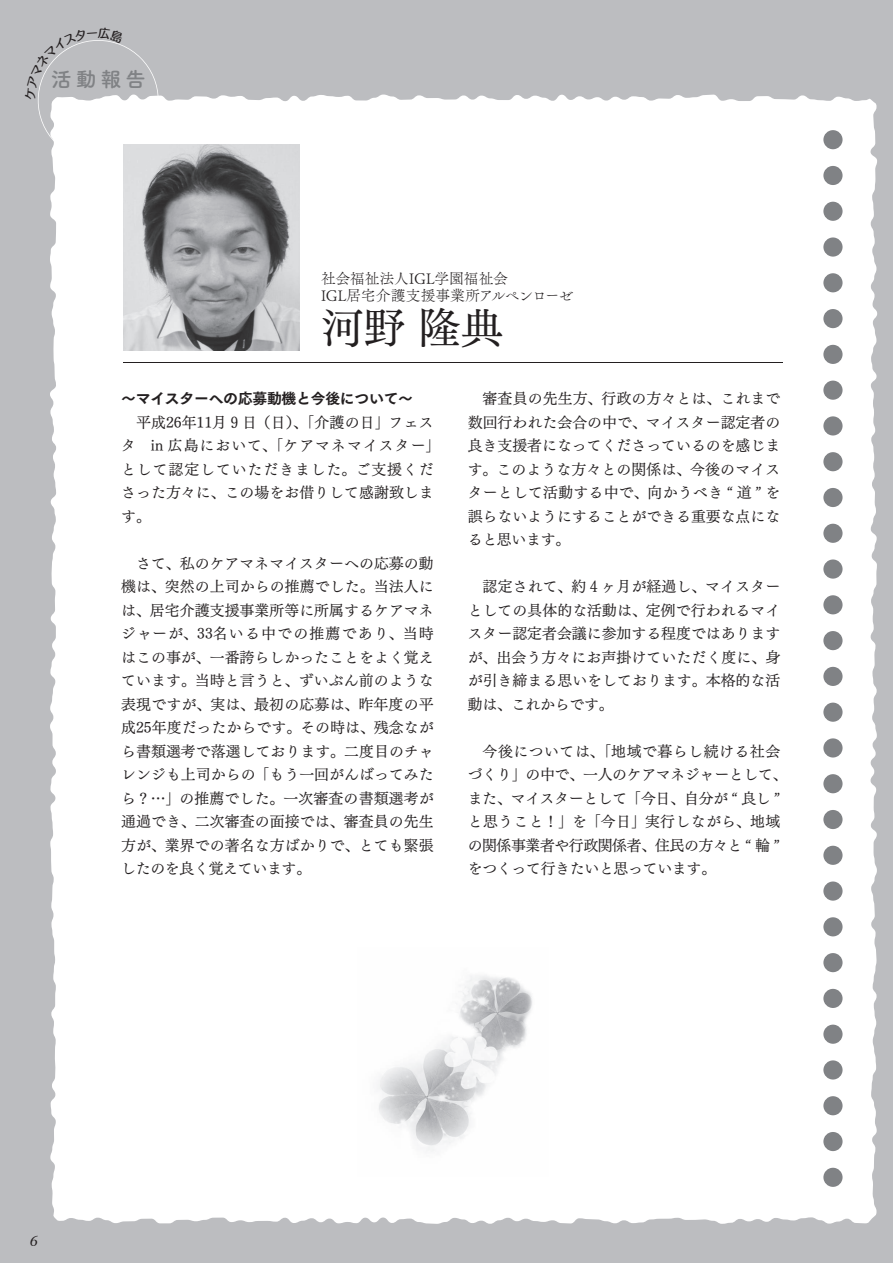
<style>
.page{position:relative;width:893px;height:1263px;background:#bcbdc0}
.page>*{position:absolute;margin:0;border:0;box-sizing:border-box;transform-origin:0 0}
.t1{font:42.45px "Tsuku Min Pro M";color:#231f20}
.t2{font:21px "Tsuku B Rd Gothic Std B";color:#808285}
.t3{font:14.85px/23.5px "Tsuku Min Pro RB";letter-spacing:.005em;color:#231f20;text-align:justify}
.t4{font:14.85px/23.5px "Tsuku Min Pro RB";letter-spacing:-.02em;color:#231f20}
.t5{font:14.85px/17px "Tsuku A Old Min Pr 6 N L";letter-spacing:-.01em;color:#231f20}
.t6{font:14.85px "Tsuku Go Pro E";letter-spacing:-.02em;color:#231f20}
.t7{font:italic 14.85px "Constantia";color:#231f20}
</style>
<div class="page">
<div style="left:50px;top:95px;width:827px;height:1129px;background:#fff"></div>
<div style="left:823px;top:130px;width:19px;height:19px;background:#808285;border-radius:50%"></div>
<div style="left:823px;top:166px;width:19px;height:19px;background:#808285;border-radius:50%"></div>
<div style="left:823px;top:202px;width:19px;height:19px;background:#808285;border-radius:50%"></div>
<div style="left:823px;top:237px;width:19px;height:20px;background:#808285;border-radius:50%"></div>
<div style="left:823px;top:273px;width:19px;height:19px;background:#808285;border-radius:50%"></div>
<div style="left:823px;top:309px;width:19px;height:19px;background:#808285;border-radius:50%"></div>
<div style="left:823px;top:345px;width:19px;height:19px;background:#808285;border-radius:50%"></div>
<div style="left:823px;top:381px;width:19px;height:19px;background:#808285;border-radius:50%"></div>
<div style="left:823px;top:416px;width:19px;height:19px;background:#808285;border-radius:50%"></div>
<div style="left:823px;top:452px;width:19px;height:19px;background:#808285;border-radius:50%"></div>
<div style="left:823px;top:488px;width:19px;height:19px;background:#808285;border-radius:50%"></div>
<div style="left:823px;top:524px;width:19px;height:19px;background:#808285;border-radius:50%"></div>
<div style="left:823px;top:559px;width:19px;height:20px;background:#808285;border-radius:50%"></div>
<div style="left:823px;top:595px;width:19px;height:19px;background:#808285;border-radius:50%"></div>
<div style="left:823px;top:631px;width:19px;height:19px;background:#808285;border-radius:50%"></div>
<div style="left:823px;top:667px;width:19px;height:19px;background:#808285;border-radius:50%"></div>
<div style="left:823px;top:703px;width:19px;height:19px;background:#808285;border-radius:50%"></div>
<div style="left:823px;top:738px;width:19px;height:19px;background:#808285;border-radius:50%"></div>
<div style="left:823px;top:774px;width:19px;height:19px;background:#808285;border-radius:50%"></div>
<div style="left:823px;top:810px;width:19px;height:19px;background:#808285;border-radius:50%"></div>
<div style="left:823px;top:846px;width:19px;height:19px;background:#808285;border-radius:50%"></div>
<div style="left:823px;top:881px;width:19px;height:20px;background:#808285;border-radius:50%"></div>
<div style="left:823px;top:917px;width:19px;height:19px;background:#808285;border-radius:50%"></div>
<div style="left:823px;top:953px;width:19px;height:19px;background:#808285;border-radius:50%"></div>
<div style="left:823px;top:989px;width:19px;height:19px;background:#808285;border-radius:50%"></div>
<div style="left:823px;top:1025px;width:19px;height:19px;background:#808285;border-radius:50%"></div>
<div style="left:823px;top:1060px;width:19px;height:19px;background:#808285;border-radius:50%"></div>
<div style="left:823px;top:1096px;width:19px;height:19px;background:#808285;border-radius:50%"></div>
<div style="left:823px;top:1132px;width:19px;height:19px;background:#808285;border-radius:50%"></div>
<div style="left:823px;top:1168px;width:19px;height:19px;background:#808285;border-radius:50%"></div>
<img style="left:123px;top:145px;width:177px;height:206px">
<hr style="left:123px;top:362px;width:659px;height:1px;background:#231f20">
<img style="left:357px;top:947px;width:192px;height:230px">
<svg style="left:37px;top:40px;width:122px;height:121px"></svg>
<h2 class="t2" style="left:51px;top:63px;width:97px">活動報告</h2>
<p class="t5" style="left:321px;top:269px;width:254px">社会福祉法人IGL学園福祉会<br>IGL居宅介護支援事業所アルペンローゼ</p>
<h1 class="t1" style="left:321px;top:290px;width:184px">河野 隆典</h1>
<p class="t6" style="left:121px;top:385px;width:293px">～マイスターへの応募動機と今後について～</p>
<p class="t3" style="left:121px;top:409px;width:321px;text-align:left">　平成26年11月 9 日（日）、「介護の日」フェスタ　in 広島において、「ケアマネマイスター」として認定していただきました。ご支援くださった方々に、この場をお借りして感謝致します。</p>
<p class="t3" style="left:121px;top:550px;width:314px">　さて、私のケアマネマイスターへの応募の動機は、突然の上司からの推薦でした。当法人には、居宅介護支援事業所等に所属するケアマネジャーが、33名いる中での推薦であり、当時はこの事が、一番誇らしかったことをよく覚えています。当時と言うと、ずいぶん前のような表現ですが、実は、最初の応募は、昨年度の平成25年度だったからです。その時は、残念ながら書類選考で落選しております。二度目のチャレンジも上司からの「もう一回がんばってみたら？…」の推薦でした。一次審査の書類選考が通過でき、二次審査の面接では、審査員の先生方が、業界での著名な方ばかりで、とても緊張したのを良く覚えています。</p>
<p class="t3" style="left:468px;top:385px;width:314px">　審査員の先生方、行政の方々とは、これまで数回行われた会合の中で、マイスター認定者の良き支援者になってくださっているのを感じます。このような方々との関係は、今後のマイスターとして活動する中で、向かうべき “ 道 ” を誤らないようにすることができる重要な点になると思います。</p>
<p class="t3" style="left:468px;top:573px;width:314px">　認定されて、約 4 ヶ月が経過し、マイスターとしての具体的な活動は、定例で行われるマイスター認定者会議に参加する程度ではありますが、出会う方々にお声掛けていただく度に、身が引き締まる思いをしております。本格的な活動は、これからです。</p>
<p class="t4" style="left:468px;top:738px;width:322px">　今後については、「地域で暮らし続ける社会づくり」の中で、一人のケアマネジャーとして、また、マイスターとして「今日、自分が “ 良し ”と思うこと！」を「今日」実行しながら、地域の関係事業者や行政関係者、住民の方々と “ 輪 ”をつくって行きたいと思っています。</p>
<p class="t7" style="left:30px;top:1230px;width:10px">6</p>
</div>
